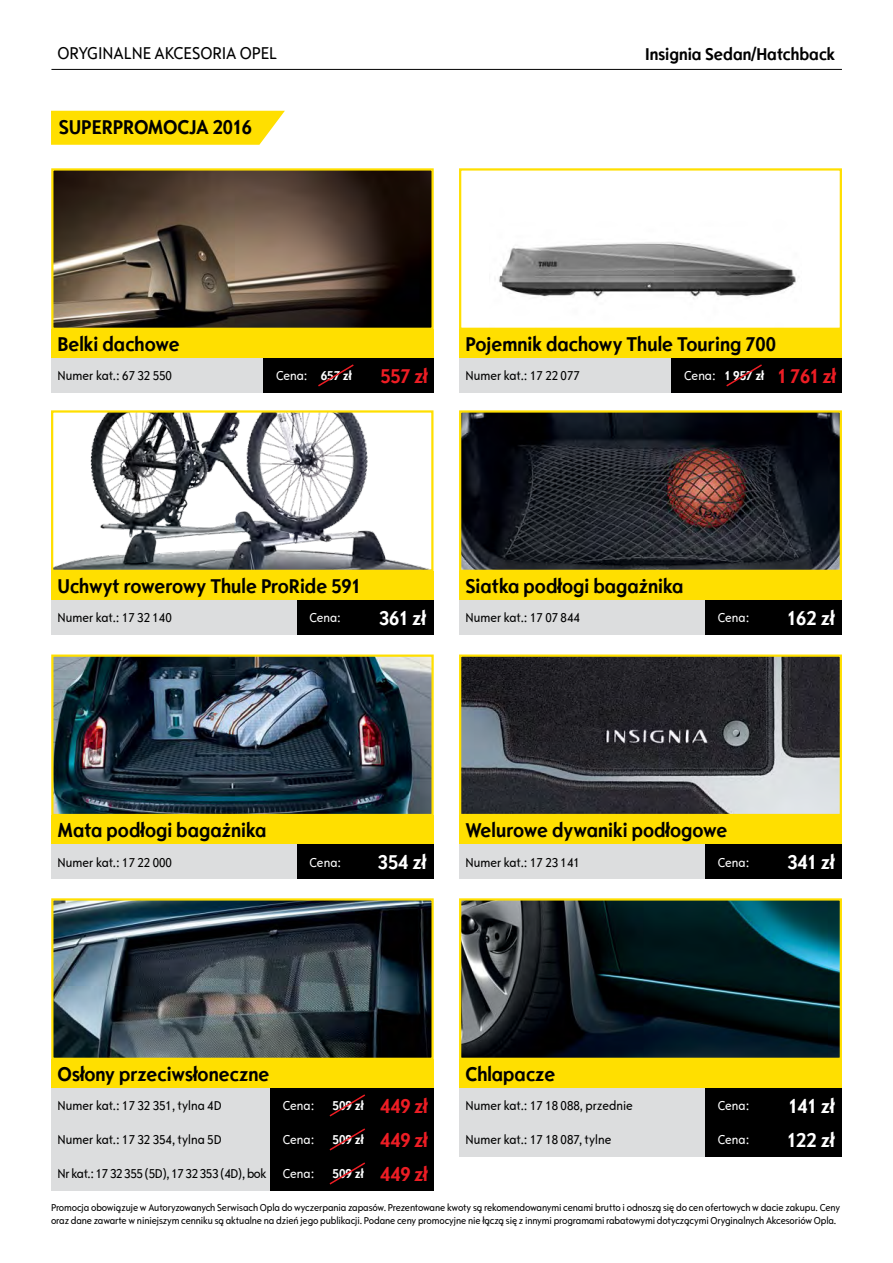
<style>
.page{position:relative;width:893px;height:1263px;background:#fff}
.page>*{position:absolute;margin:0;border:0;box-sizing:border-box;transform-origin:0 0}
.t1{font:700 21px "Opel Sans Condensed";color:#000}
.t2{font:700 21px "Opel Sans Condensed";color:#fff}
.t3{font:700 21px "Opel Sans Condensed";color:#ed1d24}
.t4{font:700 18px "Opel Sans Condensed";color:#000}
.t5{font:condensed 18px "Opel Sans";letter-spacing:-.005em;color:#000}
.t6{font:condensed 13.5px "Opel Sans";color:#000}
.t7{font:condensed 13.5px "Opel Sans";color:#fff}
.t8{font:700 13.5px "Opel Sans Condensed";color:#fff}
.t9{font:condensed 13.5px "Opel Sans";letter-spacing:-.025em;color:#000}
.t10{font:condensed 10.5px/12.6px "Opel Sans";letter-spacing:-.01em;color:#000}
.s1{font-family:"Opel Sans Condensed";font-weight:700;font-stretch:normal}
.s2{font-family:"Opel Sans";font-weight:400;font-stretch:condensed}
.s3{font-size:21px;color:#ed1d24}
</style>
<div class="page">
<div style="left:51px;top:815px;width:383px;height:30px;background:#ffdf00"></div>
<div style="left:51px;top:1059px;width:383px;height:29px;background:#ffdf00"></div>
<div style="left:459px;top:815px;width:383px;height:30px;background:#ffdf00"></div>
<div style="left:459px;top:1059px;width:383px;height:29px;background:#ffdf00"></div>
<div style="left:51px;top:845px;width:246px;height:34px;background:#dcddde"></div>
<div style="left:51px;top:1156px;width:246px;height:34px;background:#dcddde"></div>
<div style="left:51px;top:1088px;width:246px;height:34px;background:#dcddde"></div>
<div style="left:51px;top:1122px;width:246px;height:34px;background:#dcddde"></div>
<div style="left:459px;top:845px;width:246px;height:34px;background:#dcddde"></div>
<div style="left:459px;top:1088px;width:246px;height:34px;background:#dcddde"></div>
<div style="left:459px;top:1122px;width:246px;height:34px;background:#dcddde"></div>
<div style="left:270px;top:1122px;width:164px;height:34px;background:#000"></div>
<div style="left:270px;top:1088px;width:164px;height:34px;background:#000"></div>
<div style="left:270px;top:1156px;width:164px;height:34px;background:#000"></div>
<div style="left:297px;top:845px;width:137px;height:34px;background:#000"></div>
<div style="left:705px;top:845px;width:137px;height:34px;background:#000"></div>
<div style="left:705px;top:1088px;width:137px;height:34px;background:#000"></div>
<div style="left:705px;top:1122px;width:137px;height:34px;background:#000"></div>
<img style="left:54px;top:657px;width:377px;height:156px">
<div style="left:51px;top:654px;width:383px;height:162px;border:2px solid #ffdf00"></div>
<img style="left:54px;top:901px;width:377px;height:156px">
<div style="left:51px;top:898px;width:383px;height:162px;border:2px solid #ffdf00"></div>
<img style="left:462px;top:657px;width:377px;height:156px">
<div style="left:459px;top:654px;width:383px;height:162px;border:2px solid #ffdf00"></div>
<img style="left:462px;top:901px;width:377px;height:156px">
<div style="left:459px;top:898px;width:383px;height:162px;border:2px solid #ffdf00"></div>
<svg style="left:329px;top:1128px;width:36px;height:23px"></svg>
<svg style="left:329px;top:1094px;width:36px;height:23px"></svg>
<svg style="left:329px;top:1162px;width:36px;height:23px"></svg>
<div style="left:51px;top:329px;width:383px;height:29px;background:#ffdf00"></div>
<div style="left:51px;top:358px;width:246px;height:34px;background:#dcddde"></div>
<div style="left:264px;top:358px;width:170px;height:34px;background:#000"></div>
<svg style="left:318px;top:364px;width:36px;height:23px"></svg>
<img style="left:54px;top:171px;width:377px;height:156px">
<div style="left:51px;top:168px;width:383px;height:162px;border:2px solid #ffdf00"></div>
<svg style="left:51px;top:111px;width:234px;height:34px;background:#ffe00f"></svg>
<div style="left:459px;top:571px;width:383px;height:29px;background:#ffdf00"></div>
<div style="left:459px;top:600px;width:246px;height:34px;background:#dcddde"></div>
<img style="left:462px;top:413px;width:377px;height:156px">
<div style="left:459px;top:410px;width:383px;height:162px;border:2px solid #ffdf00"></div>
<div style="left:705px;top:600px;width:137px;height:34px;background:#000"></div>
<div style="left:51px;top:571px;width:382px;height:29px;background:#ffdf00"></div>
<div style="left:51px;top:600px;width:246px;height:34px;background:#dcddde"></div>
<div style="left:297px;top:600px;width:136px;height:34px;background:#000"></div>
<img style="left:54px;top:413px;width:375px;height:156px">
<div style="left:51px;top:410px;width:382px;height:162px;border:2px solid #ffdf00"></div>
<hr style="left:51px;top:69px;width:791px;height:1px;background:#000">
<div style="left:459px;top:329px;width:383px;height:29px;background:#ffdf00"></div>
<div style="left:459px;top:358px;width:246px;height:34px;background:#dcddde"></div>
<div style="left:672px;top:358px;width:170px;height:34px;background:#000"></div>
<img style="left:499px;top:242px;width:297px;height:57px">
<div style="left:459px;top:168px;width:383px;height:162px;border:2px solid #ffdf00"></div>
<svg style="left:726px;top:364px;width:36px;height:23px"></svg>
<h2 class="t5" style="left:57px;top:43px;width:222px">ORYGINALNE AKCESORIA OPEL</h2>
<h1 class="t1" style="left:59px;top:115px;width:195px">SUPERPROMOCJA 2016</h1>
<h2 class="t4" style="left:645px;top:43px;width:192px">Insignia Sedan/Hatchback</h2>
<h1 class="t1" style="left:58px;top:332px;width:124px">Belki dachowe</h1>
<p class="t6" style="left:58px;top:368px;width:116px">Numer kat.: 67 32 550</p>
<p class="t7" style="left:276px;top:368px;width:77px">Cena: <span class="s1">657 zł</span></p>
<h1 class="t3" style="left:381px;top:363px;width:49px">557 zł</h1>
<h1 class="t1" style="left:465px;top:332px;width:312px">Pojemnik dachowy Thule Touring 700</h1>
<p class="t6" style="left:465px;top:368px;width:116px">Numer kat.: 17 22 077</p>
<p class="t8" style="left:684px;top:368px;width:153px"><span class="s2">Cena:</span> 1 957 zł <span class="s3">1 761 zł</span></p>
<h1 class="t1" style="left:57px;top:574px;width:305px">Uchwyt rowerowy Thule ProRide 591</h1>
<p class="t6" style="left:57px;top:610px;width:116px">Numer kat.: 17 32 140</p>
<p class="t7" style="left:309px;top:610px;width:33px">Cena:</p>
<h1 class="t2" style="left:379px;top:605px;width:48px">361 zł</h1>
<h1 class="t1" style="left:465px;top:574px;width:220px">Siatka podłogi bagażnika</h1>
<p class="t6" style="left:465px;top:610px;width:116px">Numer kat.: 17 07 844</p>
<p class="t7" style="left:718px;top:610px;width:33px">Cena:</p>
<h1 class="t2" style="left:787px;top:605px;width:48px">162 zł</h1>
<h1 class="t1" style="left:58px;top:818px;width:210px">Mata podłogi bagażnika</h1>
<h1 class="t1" style="left:465px;top:818px;width:263px">Welurowe dywaniki podłogowe</h1>
<p class="t6" style="left:58px;top:854px;width:116px">Numer kat.: 17 22 000</p>
<p class="t7" style="left:310px;top:854px;width:33px">Cena:</p>
<h1 class="t2" style="left:378px;top:850px;width:50px">354 zł</h1>
<p class="t7" style="left:718px;top:854px;width:33px">Cena:</p>
<h1 class="t2" style="left:787px;top:850px;width:48px">341 zł</h1>
<p class="t6" style="left:465px;top:854px;width:116px">Numer kat.: 17 23 141</p>
<h1 class="t1" style="left:58px;top:1062px;width:213px">Osłony przeciwsłoneczne</h1>
<h1 class="t1" style="left:465px;top:1062px;width:91px">Chlapacze</h1>
<p class="t6" style="left:58px;top:1098px;width:165px">Numer kat.: 17 32 351, tylna 4D</p>
<p class="t6" style="left:58px;top:1132px;width:165px">Numer kat.: 17 32 354, tylna 5D</p>
<p class="t7" style="left:283px;top:1098px;width:33px">Cena:</p>
<p class="t8" style="left:332px;top:1098px;width:97px">509 zł <span class="s3">449 zł</span></p>
<p class="t6" style="left:465px;top:1098px;width:169px">Numer kat.: 17 18 088, przednie</p>
<p class="t7" style="left:283px;top:1132px;width:33px">Cena:</p>
<p class="t8" style="left:332px;top:1132px;width:97px">509 zł <span class="s3">449 zł</span></p>
<p class="t6" style="left:465px;top:1132px;width:148px">Numer kat.: 17 18 087, tylne</p>
<p class="t7" style="left:718px;top:1098px;width:33px">Cena:</p>
<h1 class="t2" style="left:789px;top:1093px;width:47px">141 zł</h1>
<p class="t7" style="left:718px;top:1132px;width:33px">Cena:</p>
<h1 class="t2" style="left:787px;top:1127px;width:48px">122 zł</h1>
<p class="t9" style="left:58px;top:1166px;width:210px">Nr kat.: 17 32 355 (5D), 17 32 353 (4D), bok</p>
<p class="t7" style="left:283px;top:1166px;width:33px">Cena:</p>
<p class="t8" style="left:332px;top:1166px;width:97px">509 zł <span class="s3">449 zł</span></p>
<p class="t10" style="left:51px;top:1201px;width:790px">Promocja obowiązuje w Autoryzowanych Serwisach Opla do wyczerpania zapasów. Prezentowane kwoty są rekomendowanymi cenami brutto i odnoszą się do cen ofertowych w dacie zakupu. Ceny oraz dane zawarte w niniejszym cenniku są aktualne na dzień jego publikacji. Podane ceny promocyjne nie łączą się z innymi programami rabatowymi dotyczącymi Oryginalnych Akcesoriów Opla.</p>
</div>
